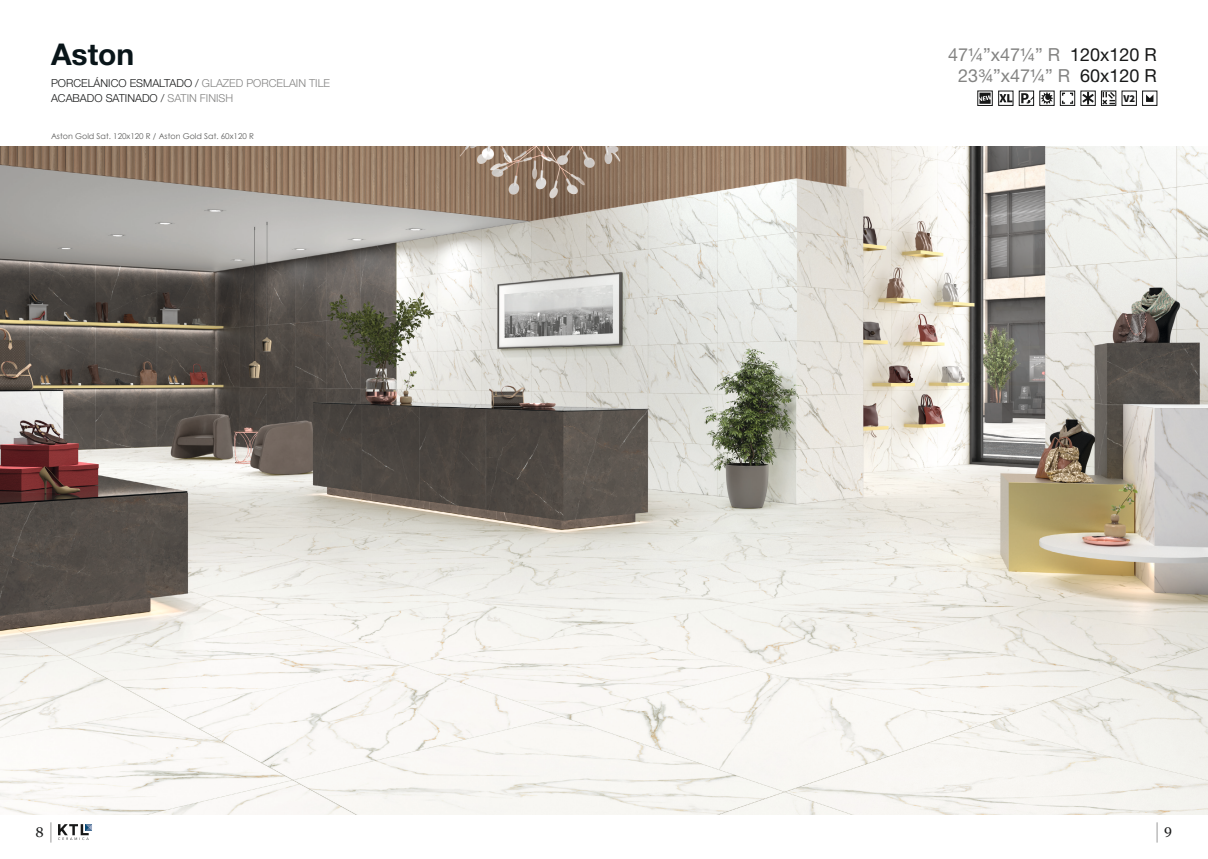
<style>
.page{position:relative;width:1208px;height:859px;background:#fff}
.page>*{position:absolute;margin:0;border:0;box-sizing:border-box;transform-origin:0 0}
.t1{font:700 30px "Helvetica Neue LT Std";color:#091519}
.t2{font:18px "Helvetica Neue LT Std";color:#838382}
.t3{font:14px "Georgia";color:#171818}
.t4{font:300 11px "Helvetica Neue LT Std";color:#171818}
.t5{font:900 10.5px "Source Sans Pro";color:#171818}
.t6{font:8px "Century Gothic";color:#5d5d5c}
.s1{color:#838382}
.s2{color:#171818}
</style>
<div class="page">
<div style="left:1060px;top:91px;width:15px;height:15px;border:1px solid #171818"></div>
<svg style="left:1062px;top:93px;width:11px;height:11px"></svg>
<div style="left:1019px;top:91px;width:14px;height:15px;border:1px solid #171818"></div>
<svg style="left:1021px;top:93px;width:12px;height:11px"></svg>
<div style="left:1080px;top:91px;width:15px;height:15px;border:1px solid #171818"></div>
<svg style="left:1082px;top:92px;width:11px;height:13px"></svg>
<div style="left:1101px;top:91px;width:15px;height:15px;border:1px solid #171818"></div>
<svg style="left:1102px;top:92px;width:13px;height:13px"></svg>
<div style="left:998px;top:91px;width:15px;height:15px;border:1px solid #171818"></div>
<svg style="left:999px;top:94px;width:13px;height:8px"></svg>
<div style="left:1142px;top:91px;width:15px;height:15px;border:1px solid #171818"></div>
<svg style="left:1146px;top:95px;width:7px;height:7px"></svg>
<div style="left:1039px;top:91px;width:15px;height:15px;border:1px solid #171818"></div>
<svg style="left:1040px;top:92px;width:13px;height:13px"></svg>
<svg style="left:1156px;top:822px;width:1px;height:20px"></svg>
<svg style="left:51px;top:822px;width:1px;height:20px"></svg>
<svg style="left:58px;top:824px;width:34px;height:16px"></svg>
<img style="left:0;top:146px;width:1208px;height:668px">
<svg style="left:979px;top:93px;width:11px;height:11px"></svg>
<p class="t1" style="left:51px;top:36px;width:85px">Aston</p>
<p class="t4" style="left:51px;top:91px;width:184px">ACABADO SATINADO / <span class="s1">SATIN FINISH</span></p>
<p class="t4" style="left:51px;top:77px;width:281px">PORCELÁNICO ESMALTADO / <span class="s1">GLAZED PORCELAIN TILE</span></p>
<p class="t6" style="left:51px;top:130px;width:204px">Aston Gold Sat. 120x120 R / Aston Gold Sat. 60x120 R</p>
<p class="t2" style="left:948px;top:44px;width:210px">471/4”x471/4” R <span class="s2">120x120 R</span></p>
<p class="t2" style="left:958px;top:65px;width:200px">233/4”x471/4” R <span class="s2">60x120 R</span></p>
<p class="t5" style="left:1123px;top:91px;width:13px">V2</p>
<p class="t3" style="left:35px;top:824px;width:10px">8</p>
<p class="t3" style="left:1164px;top:824px;width:9px">9</p>
</div>
